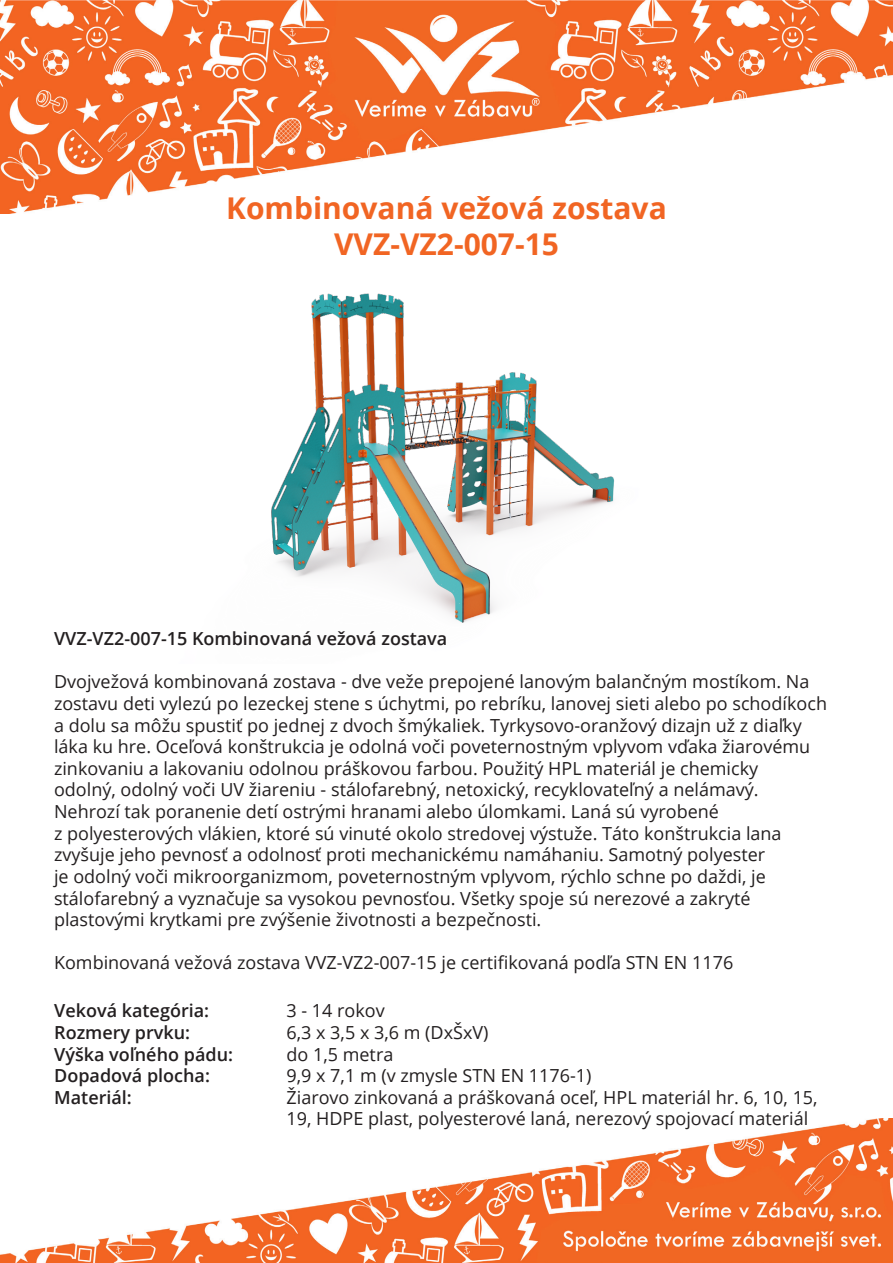
<style>
.page{position:relative;width:893px;height:1263px;background:#fff}
.page>*{position:absolute;margin:0;border:0;box-sizing:border-box;transform-origin:0 0}
.Veľký_Nádpis_-_Oranžová_-_20pt{font:700 30px "Open Sans";color:#f16523}
.Text_čierna_12pt{font:18px/21.6px "Open Sans";color:#231f20}
.Malý_nádpis_-_čierna_12pt{font:600 18px "Open Sans";color:#231f20}
</style>
<div class="page">
<img style="left:0;top:0;width:893px;height:214px">
<img style="left:0;top:1118px;width:893px;height:145px">
<img style="left:271px;top:293px;width:343px;height:330px">
<p class="Veľký_Nádpis_-_Oranžová_-_20pt" style="left:226px;top:187px;width:442px">Kombinovaná vežová zostava</p>
<p class="Veľký_Nádpis_-_Oranžová_-_20pt" style="left:334px;top:223px;width:226px">VVZ-VZ2-007-15</p>
<p class="Malý_nádpis_-_čierna_12pt" style="left:54px;top:626px;width:395px">VVZ-VZ2-007-15 Kombinovaná vežová zostava</p>
<p class="Text_čierna_12pt" style="left:54px;top:671px;width:774px">Dvojvežová kombinovaná zostava - dve veže prepojené lanovým balančným mostíkom. Na zostavu deti vylezú po lezeckej stene s úchytmi, po rebríku, lanovej sieti alebo po schodíkoch a dolu sa môžu spustiť po jednej z dvoch šmýkaliek. Tyrkysovo-oranžový dizajn už z diaľky láka ku hre. Oceľová konštrukcia je odolná voči poveternostným vplyvom vďaka žiarovému zinkovaniu a lakovaniu odolnou práškovou farbou. Použitý HPL materiál je chemicky</p>
<p class="Text_čierna_12pt" style="left:54px;top:779px;width:706px">odolný, odolný voči UV žiareniu - stálofarebný, netoxický, recyklovateľný a nelámavý.</p>
<p class="Text_čierna_12pt" style="left:54px;top:800px;width:666px">Nehrozí tak poranenie detí ostrými hranami alebo úlomkami. Laná sú vyrobené</p>
<p class="Text_čierna_12pt" style="left:54px;top:822px;width:729px">z polyesterových vlákien, ktoré sú vinuté okolo stredovej výstuže. Táto konštrukcia lana</p>
<p class="Text_čierna_12pt" style="left:54px;top:843px;width:713px">zvyšuje jeho pevnosť a odolnosť proti mechanickému namáhaniu. Samotný polyester</p>
<p class="Text_čierna_12pt" style="left:54px;top:865px;width:713px">je odolný voči mikroorganizmom, poveternostným vplyvom, rýchlo schne po daždi, je</p>
<p class="Text_čierna_12pt" style="left:54px;top:887px;width:698px">stálofarebný a vyznačuje sa vysokou pevnosťou. Všetky spoje sú nerezové a zakryté</p>
<p class="Text_čierna_12pt" style="left:54px;top:908px;width:489px">plastovými krytkami pre zvýšenie životnosti a bezpečnosti.</p>
<p class="Text_čierna_12pt" style="left:54px;top:951px;width:681px">Kombinovaná vežová zostava VVZ-VZ2-007-15 je certifikovaná podľa STN EN 1176</p>
<p class="Malý_nádpis_-_čierna_12pt" style="left:54px;top:998px;width:156px">Veková kategória:</p>
<p class="Malý_nádpis_-_čierna_12pt" style="left:54px;top:1020px;width:138px">Rozmery prvku:</p>
<p class="Malý_nádpis_-_čierna_12pt" style="left:54px;top:1042px;width:180px">Výška voľného pádu:</p>
<p class="Malý_nádpis_-_čierna_12pt" style="left:54px;top:1063px;width:157px">Dopadová plocha:</p>
<p class="Malý_nádpis_-_čierna_12pt" style="left:54px;top:1085px;width:79px">Materiál:</p>
<p class="Text_čierna_12pt" style="left:287px;top:999px;width:100px">3 - 14 rokov</p>
<p class="Text_čierna_12pt" style="left:287px;top:1021px;width:203px">6,3 x 3,5 x 3,6 m (DxŠxV)</p>
<p class="Text_čierna_12pt" style="left:287px;top:1043px;width:108px">do 1,5 metra</p>
<p class="Text_čierna_12pt" style="left:287px;top:1064px;width:307px">9,9 x 7,1 m (v zmysle STN EN 1176-1)</p>
<p class="Text_čierna_12pt" style="left:287px;top:1086px;width:533px">Žiarovo zinkovaná a práškovaná oceľ, HPL materiál hr. 6, 10, 15,<br>19, HDPE plast, polyesterové laná, nerezový spojovací materiál</p>
</div>
